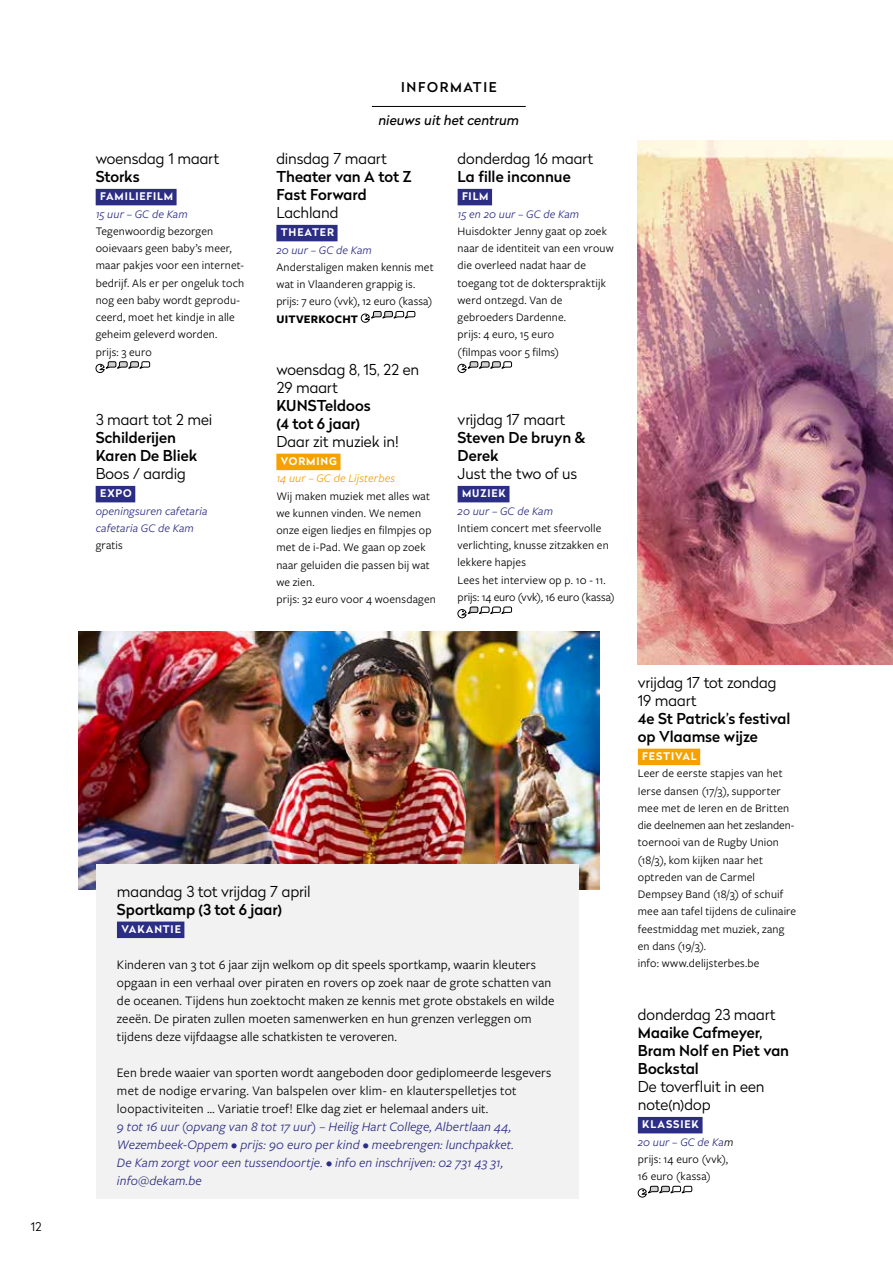
<style>
.page{position:relative;width:893px;height:1263px;background:#fff}
.page>*{position:absolute;margin:0;border:0;box-sizing:border-box;transform-origin:0 0}
.t1{font:300 15px/18px "Radikal";letter-spacing:-.005em;color:#000}
.t2{font:500 15px/18px "Radikal";color:#000}
.t3{font:13.5px/18px "Freight Sans Pro";letter-spacing:.01em;color:#000}
.t4{font:italic 13.5px/18px "Freight Sans Pro";letter-spacing:.005em;color:#2c2d84}
.t5{font:italic 13.5px "Radikal";color:#000}
.t6{font:500 13.5px "Radikal";letter-spacing:.12em;color:#000}
.t7{font:12px/17.2px "Freight Sans Pro";letter-spacing:.01em;color:#000}
.t8{font:italic 12px/17.2px "Freight Sans Pro";letter-spacing:.01em;color:#2c2d84}
.t9{font:italic 12px "Freight Sans Pro";letter-spacing:.01em;color:#f5a100}
.t10{font:700 12px "Freight Sans Pro";letter-spacing:.02em;color:#000}
.t11{font:300 12px "Radikal";color:#000}
.t12{font:700 10.5px "Radikal";letter-spacing:.085em;color:#fff}
.s1{font-style:italic;color:#2c2d84}
.s2{font-style:italic}
</style>
<div class="page">
<hr style="left:372px;top:106px;width:154px;height:1px;background:#000">
<div style="left:96px;top:189px;width:81px;height:16px;background:#2c2d84"></div>
<div style="left:96px;top:486px;width:39px;height:16px;background:#2c2d84"></div>
<svg style="left:95px;top:361px;width:55px;height:12px"></svg>
<img style="left:638px;top:140px;width:255px;height:524px">
<div style="left:276px;top:225px;width:62px;height:16px;background:#2c2d84"></div>
<div style="left:276px;top:454px;width:64px;height:16px;background:#f5a100"></div>
<svg style="left:361px;top:311px;width:54px;height:12px"></svg>
<img style="left:79px;top:631px;width:521px;height:258px">
<div style="left:96px;top:864px;width:482px;height:335px;background:#f2f2f2"></div>
<div style="left:117px;top:921px;width:67px;height:17px;background:#2c2d84"></div>
<div style="left:458px;top:189px;width:34px;height:16px;background:#2c2d84"></div>
<div style="left:458px;top:486px;width:51px;height:16px;background:#2c2d84"></div>
<svg style="left:457px;top:361px;width:55px;height:12px"></svg>
<svg style="left:457px;top:606px;width:55px;height:12px"></svg>
<div style="left:638px;top:749px;width:62px;height:16px;background:#f5a100"></div>
<div style="left:638px;top:1117px;width:65px;height:16px;background:#2c2d84"></div>
<svg style="left:637px;top:1186px;width:55px;height:12px"></svg>
<p class="t11" style="left:31px;top:1218px;width:12px">12</p>
<p class="t1" style="left:96px;top:149px;width:125px">woensdag 1 maart</p>
<p class="t2" style="left:96px;top:168px;width:46px">Storks</p>
<p class="t12" style="left:100px;top:189px;width:74px">FAMILIEFILM</p>
<p class="t8" style="left:96px;top:205px;width:94px">15 uur – GC de Kam</p>
<p class="t7" style="left:96px;top:222px;width:150px">Tegenwoordig bezorgen ooievaars geen baby’s meer, maar pakjes voor een internet&shy;bedrijf. Als er per ongeluk toch nog een baby wordt geprodu&shy;ceerd, moet het kindje in alle geheim geleverd worden.<br>prijs: 3 euro</p>
<p class="t1" style="left:96px;top:410px;width:118px">3 maart tot 2 mei</p>
<p class="t2" style="left:96px;top:429px;width:103px">Schilderijen<br>Karen De Bliek</p>
<p class="t1" style="left:96px;top:464px;width:92px">Boos / aardig</p>
<p class="t12" style="left:100px;top:486px;width:33px">EXPO</p>
<p class="t8" style="left:96px;top:502px;width:113px">openingsuren cafetaria cafetaria GC de Kam</p>
<p class="t7" style="left:96px;top:536px;width:29px">gratis</p>
<p class="t6" style="left:401px;top:78px;width:97px">INFORMATIE</p>
<p class="t5" style="left:378px;top:110px;width:142px">nieuws uit het centrum</p>
<p class="t1" style="left:276px;top:149px;width:112px">dinsdag 7 maart</p>
<p class="t2" style="left:276px;top:168px;width:137px">Theater van A tot Z<br>Fast Forward</p>
<p class="t1" style="left:276px;top:203px;width:64px">Lachland</p>
<p class="t12" style="left:281px;top:225px;width:55px">THEATER</p>
<p class="t8" style="left:276px;top:241px;width:97px">20 uur – GC de Kam</p>
<p class="t7" style="left:276px;top:258px;width:159px">Anderstaligen maken kennis met wat in Vlaanderen grappig is. prijs: 7 euro (vvk), 12 euro (kassa)</p>
<p class="t10" style="left:276px;top:310px;width:83px">UITVERKOCHT</p>
<p class="t1" style="left:276px;top:360px;width:144px">woensdag 8, 15, 22 en<br>29 maart</p>
<p class="t2" style="left:276px;top:396px;width:96px">KUNSTeldoos (4 tot 6 jaar)</p>
<p class="t1" style="left:276px;top:432px;width:124px">Daar zit muziek in!</p>
<p class="t12" style="left:281px;top:454px;width:58px">VORMING</p>
<p class="t9" style="left:276px;top:471px;width:120px">14 uur – GC de Lijsterbes</p>
<p class="t7" style="left:276px;top:487px;width:161px">Wij maken muziek met alles wat we kunnen vinden. We nemen onze eigen liedjes en filmpjes op met de i-Pad. We gaan op zoek naar geluiden die passen bij wat we zien.<br>prijs: 32 euro voor 4 woensdagen</p>
<p class="t1" style="left:458px;top:149px;width:137px">donderdag 16 maart</p>
<p class="t2" style="left:458px;top:168px;width:115px">La fille inconnue</p>
<p class="t12" style="left:462px;top:189px;width:28px">FILM</p>
<p class="t8" style="left:458px;top:205px;width:123px">15 en 20 uur – GC de Kam</p>
<p class="t7" style="left:458px;top:222px;width:158px">Huisdokter Jenny gaat op zoek naar de identiteit van een vrouw die overleed nadat haar de toegang tot de dokterspraktijk werd ontzegd. Van de gebroeders Dardenne.<br>prijs: 4 euro, 15 euro<br>(filmpas voor 5 films)</p>
<p class="t1" style="left:458px;top:410px;width:109px">vrijdag 17 maart</p>
<p class="t2" style="left:458px;top:429px;width:129px">Steven De bruyn &amp;<br>Derek</p>
<p class="t1" style="left:458px;top:464px;width:121px">Just the two of us</p>
<p class="t12" style="left:462px;top:486px;width:45px">MUZIEK</p>
<p class="t8" style="left:458px;top:502px;width:97px">20 uur – GC de Kam</p>
<p class="t7" style="left:458px;top:519px;width:159px">Intiem concert met sfeervolle verlichting, knusse zitzakken en lekkere hapjes<br>Lees het interview op p. 10 - 11. prijs: 14 euro (vvk), 16 euro (kassa)</p>
<p class="t1" style="left:117px;top:882px;width:195px">maandag 3 tot vrijdag 7 april</p>
<p class="t2" style="left:117px;top:900px;width:167px">Sportkamp (3 tot 6 jaar)</p>
<p class="t12" style="left:121px;top:921px;width:61px">VAKANTIE</p>
<p class="t3" style="left:117px;top:955px;width:439px">Kinderen van 3 tot 6 jaar zijn welkom op dit speels sportkamp, waarin kleuters opgaan in een verhaal over piraten en rovers op zoek naar de grote schatten van de oceanen. Tijdens hun zoektocht maken ze kennis met grote obstakels en wilde zeeën. De piraten zullen moeten samenwerken en hun grenzen verleggen om tijdens deze vijfdaagse alle schatkisten te veroveren.</p>
<p class="t3" style="left:117px;top:1063px;width:436px">Een brede waaier van sporten wordt aangeboden door gediplomeerde lesgevers met de nodige ervaring. Van balspelen over klim- en klauterspelletjes tot loopactiviteiten … Variatie troef! Elke dag ziet er helemaal anders uit.</p>
<p class="t4" style="left:117px;top:1117px;width:398px">9 tot 16 uur (opvang van 8 tot 17 uur) – Heilig Hart College, Albertlaan 44, Wezembeek-Oppem • prijs: 90 euro per kind • meebrengen: lunchpakket.<br>De Kam zorgt voor een tussendoortje. • info en inschrijven: 02 731 43 31, info@dekam.be</p>
<p class="t1" style="left:638px;top:673px;width:140px">vrijdag 17 tot zondag<br>19 maart</p>
<p class="t2" style="left:638px;top:709px;width:154px">4e St Patrick’s festival op Vlaamse wijze</p>
<p class="t12" style="left:642px;top:749px;width:56px">FESTIVAL</p>
<p class="t7" style="left:638px;top:764px;width:160px">Leer de eerste stapjes van het<br>Ierse dansen (17/3), supporter mee met de Ieren en de Britten die deelnemen aan het zeslanden&shy;toernooi van de Rugby Union (18/3), kom kijken naar het optreden van de Carmel<br>Dempsey Band (18/3) of schuif mee aan tafel tijdens de culinaire feestmiddag met muziek, zang en dans (19/3).<br>info: www.delijsterbes.be</p>
<p class="t1" style="left:638px;top:1005px;width:139px">donderdag 23 maart</p>
<p class="t2" style="left:638px;top:1023px;width:153px">Maaike Cafmeyer,<br>Bram Nolf en Piet van<br>Bockstal</p>
<p class="t1" style="left:638px;top:1077px;width:128px">De toverfluit in een note(n)dop</p>
<p class="t12" style="left:642px;top:1117px;width:58px">KLASSIEK</p>
<p class="t7" style="left:638px;top:1132px;width:97px"><span class="s1">20 uur – GC de Ka</span><span class="s2">m </span>prijs: 14 euro (vvk),<br>16 euro (kassa)</p>
</div>
